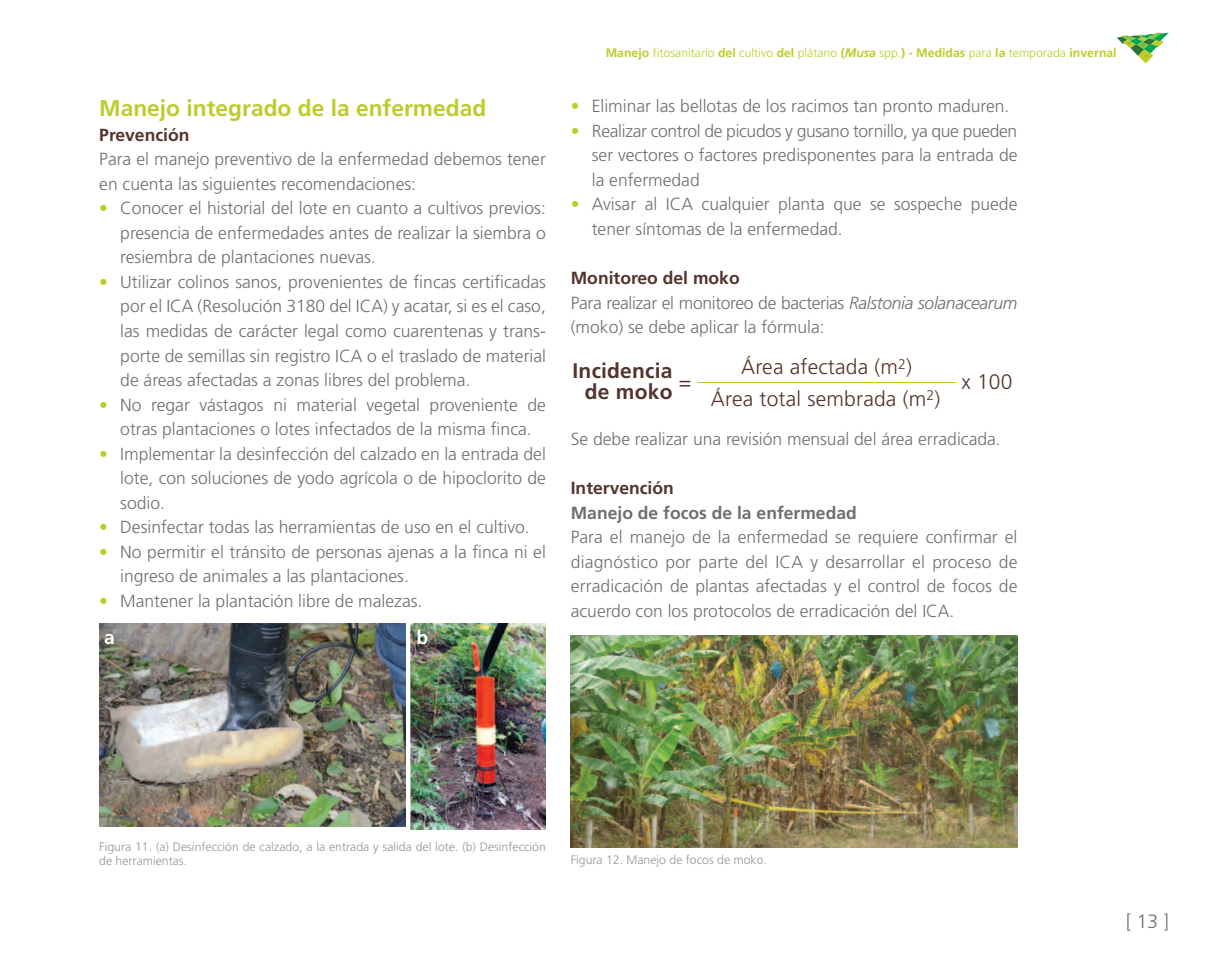
<style>
.page{position:relative;width:1216px;height:968px;background:#fff}
.page>*{position:absolute;margin:0;border:0;box-sizing:border-box;transform-origin:0 0}
.t1{font:700 22.75px "Frutiger LT Std";color:#bdcc2b}
.t2{font:300 21px/31.5px "Frutiger LT Std";letter-spacing:.01em;color:#54332c;text-align:center}
.t3{font:700 21px/21px "Frutiger LT Std";letter-spacing:.01em;color:#54332c;text-align:center}
.t4{font:300 19.25px "Frutiger LT Std";color:#6d6f71}
.t5{font:700 19.25px "Frutiger LT Std";color:#fff}
.t6{font:300 17.5px/24.5px "Frutiger LT Std";color:#6d6f71;text-align:justify}
.t7{font:300 17.5px/24.5px "Frutiger LT Std";letter-spacing:-.02em;color:#6d6f71}
.t8{font:700 17.5px "Frutiger LT Std";color:#6d6f71}
.t9{font:700 17.5px "Frutiger LT Std";color:#54332c}
.t10{font:300 12.25px/14px "Frutiger LT Std";color:#949698}
.t11{font:300 12.25px "Frutiger LT Std";color:#bdcc2b}
.s1{color:#bdcc2b}
.s2{font-weight:700}
.s3{font-weight:700;font-style:italic}
.s4{font-weight:700;color:#54332c}
.s5{font-style:italic}
</style>
<div class="page">
<svg style="left:1117px;top:33px;width:51px;height:30px"></svg>
<img style="left:99px;top:623px;width:306px;height:203px">
<img style="left:410px;top:623px;width:136px;height:206px">
<hr style="left:697px;top:382px;width:258px;height:1px;background:#bdcc2b">
<img style="left:570px;top:635px;width:447px;height:212px">
<h1 class="t1" style="left:99px;top:95px;width:388px">Manejo integrado de la enfermedad</h1>
<p class="t9" style="left:99px;top:124px;width:92px">Prevención</p>
<p class="t6" style="left:99px;top:147px;width:448px">Para el manejo preventivo de la enfermedad debemos tener en cuenta las siguientes recomendaciones:</p>
<p class="t6" style="left:120px;top:196px;width:427px;text-indent:-21px"><span class="s1">•</span> Conocer el historial del lote en cuanto a cultivos previos: presencia de enfermedades antes de realizar la siembra o resiembra de plantaciones nuevas.</p>
<p class="t6" style="left:120px;top:270px;width:427px;text-indent:-21px"><span class="s1">•</span> Utilizar colinos sanos, provenientes de fincas certificadas por el ICA (Resolución 3180 del ICA) y acatar, si es el caso, las medidas de carácter legal como cuarentenas y trans&shy;porte de semillas sin registro ICA o el traslado de material de áreas afectadas a zonas libres del problema.</p>
<p class="t6" style="left:99px;top:392px;width:448px;text-align:center"><span class="s1">•</span> No regar vástagos ni material vegetal proveniente de otras plantaciones o lotes infectados de la misma finca.</p>
<p class="t6" style="left:120px;top:441px;width:427px;text-indent:-21px"><span class="s1">•</span> Implementar la desinfección del calzado en la entrada del lote, con soluciones de yodo agrícola o de hipoclorito de sodio.</p>
<p class="t6" style="left:99px;top:515px;width:432px"><span class="s1">•</span> Desinfectar todas las herramientas de uso en el cultivo.</p>
<p class="t6" style="left:120px;top:539px;width:427px;text-indent:-21px"><span class="s1">•</span> No permitir el tránsito de personas ajenas a la finca ni el ingreso de animales a las plantaciones.</p>
<p class="t6" style="left:99px;top:588px;width:325px"><span class="s1">•</span> Mantener la plantación libre de malezas.</p>
<p class="t5" style="left:104px;top:626px;width:12px">a</p>
<p class="t5" style="left:416px;top:626px;width:13px">b</p>
<p class="t11" style="left:605px;top:46px;width:512px"><span class="s2">Manejo</span> fitosanitario <span class="s2">del</span> cultivo <span class="s2">del</span> plátano <span class="s2">(</span><span class="s3">Musa</span> spp.<span class="s2">) - Medidas</span> para <span class="s2">la</span> temporada <span class="s2">invernal</span></p>
<p class="t6" style="left:570px;top:94px;width:440px"><span class="s1">•</span> Eliminar las bellotas de los racimos tan pronto maduren.</p>
<p class="t6" style="left:591px;top:119px;width:427px;text-indent:-21px"><span class="s1">•</span> Realizar control de picudos y gusano tornillo, ya que pueden ser vectores o factores predisponentes para la entrada de la enfermedad</p>
<p class="t6" style="left:591px;top:192px;width:427px;text-indent:-21px"><span class="s1">•</span> Avisar al ICA cualquier planta que se sospeche puede tener síntomas de la enfermedad.</p>
<p class="t7" style="left:570px;top:266px;width:448px"><span class="s4">Monitoreo del moko<br></span>Para realizar el monitoreo de bacterias <span class="s5">Ralstonia solanacearum </span>(moko) se debe aplicar la fórmula:</p>
<p class="t2" style="left:711px;top:351px;width:231px">Área afectada (m<sup>2</sup>)<br>Área total sembrada (m<sup>2</sup>)</p>
<p class="t3" style="left:572px;top:360px;width:101px">Incidencia de moko</p>
<p class="t2" style="left:678px;top:366px;width:14px">=</p>
<p class="t2" style="left:961px;top:366px;width:53px">x 100</p>
<p class="t6" style="left:570px;top:427px;width:431px">Se debe realizar una revisión mensual del área erradicada.</p>
<p class="t9" style="left:570px;top:478px;width:105px">Intervención</p>
<p class="t8" style="left:570px;top:502px;width:287px">Manejo de focos de la enfermedad</p>
<p class="t6" style="left:570px;top:525px;width:448px">Para el manejo de la enfermedad se requiere confirmar el diagnóstico por parte del ICA y desarrollar el proceso de erradicación de plantas afectadas y el control de focos de acuerdo con los protocolos de erradicación del ICA.</p>
<p class="t10" style="left:99px;top:839px;width:448px">Figura 11. (a) Desinfección de calzado, a la entrada y salida del lote. (b) Desinfección de herramientas.</p>
<p class="t10" style="left:570px;top:853px;width:198px">Figura 12. Manejo de focos de moko.</p>
<p class="t4" style="left:1125px;top:910px;width:44px">[ 13 ]</p>
</div>
